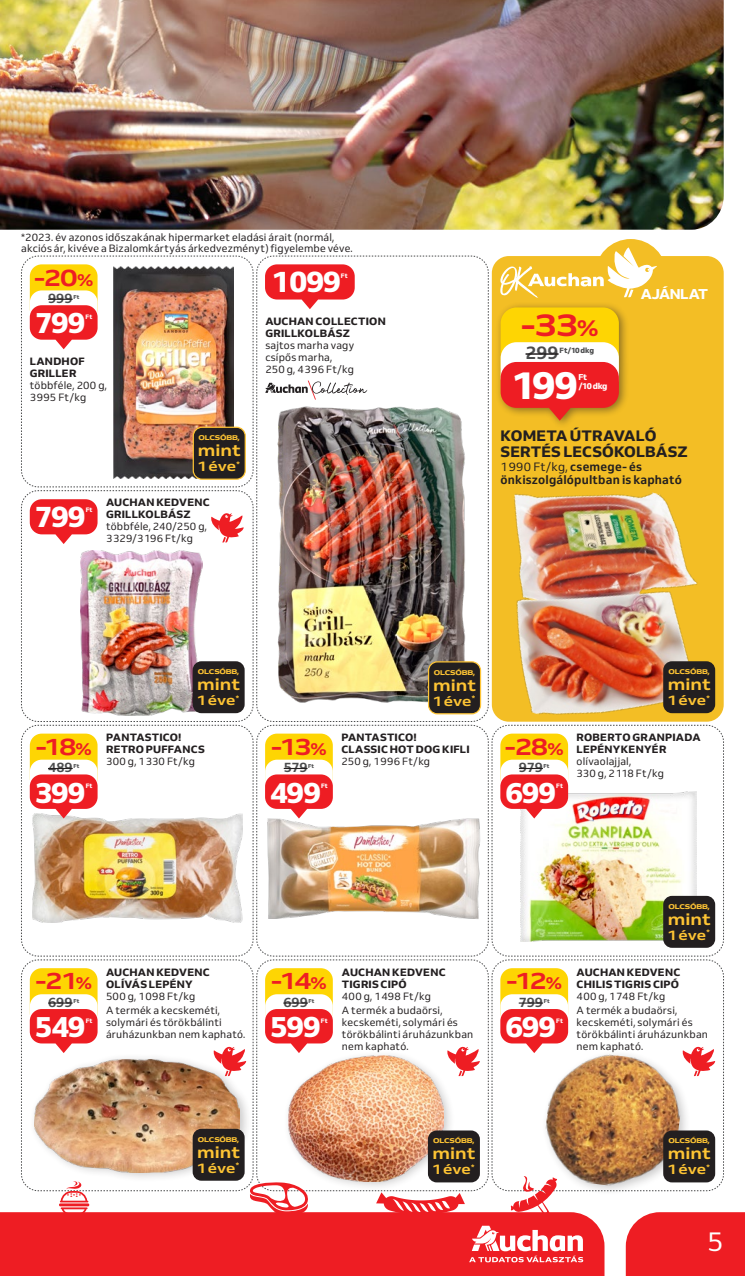
<style>
.page{position:relative;width:745px;height:1276px;background:#fff}
.page>*{position:absolute;margin:0;border:0;box-sizing:border-box;transform-origin:0 0}
.pajzs{font:800 38.55px "Venn";color:#fff}
.t1{font:700 31.2px "Venn Semi Ex";color:#ee1d23}
.pajzs-2{font:800 29.25px "Venn";letter-spacing:-.04em;color:#fff}
.pajzs-3{font:800 28.95px "Venn";letter-spacing:-.04em;color:#fff}
.t2{font:27px "Venn";color:#fff}
.t3{font:700 23.4px "Venn Semi Ex";letter-spacing:-.105em;color:#ee1d23}
.pajzs_athuzott{font:700 18px "Venn";color:#4b4c4d}
.t4{font:700 16.05px "Venn Semi Ex";color:#fec434}
.bomba_termek_megnevezes{font:800 15px/16.5px "Venn";letter-spacing:.01em;color:#231f20}
.t5{font:800 14.25px "Venn";letter-spacing:-.025em;color:#fff}
.t6{font:700 13.65px "Venn Semi Ex";color:#fec434}
.pajzs_athuzott-2{font:700 13.35px "Venn";letter-spacing:-.005em;color:#4b4c4d}
.bomba_termek_leiras{font:700 12px/13.5px "Venn";letter-spacing:.015em;color:#231f20}
.alap_termek_leiras{font:10.5px/12px "Venn";letter-spacing:.015em;color:#231f20}
.alap_termek_megnevezes{font:800 10.5px/12px "Venn";letter-spacing:.025em;color:#231f20}
.t7{font:800 8.4px/8.9px "Venn";letter-spacing:-.045em;color:#fff}
.pajzs_athuzott-3{font:800 7.5px "Venn";letter-spacing:-.025em;color:#4b4c4d}
.t8{font:6.75px "Venn Semi Ex X Bold";letter-spacing:-.03em;color:#fec434}
.pajzs-4{font:800 6.3px "Venn";letter-spacing:.015em;color:#fff}
.pajzs_athuzott-4{font:800 5.55px "Venn";letter-spacing:-.005em;color:#4b4c4d}
.s1{font-size:17.1px}
.s2{font-size:22.8px}
.s3{font-weight:400}
</style>
<div class="page">
<svg style="left:0;top:1212px;width:21px;height:64px"></svg>
<img style="left:0;top:0;width:723px;height:230px">
<div style="left:594px;top:239px;width:72px;height:72px;background:#f3be25;border-radius:50%"></div>
<img style="left:21px;top:247px;width:723px;height:1029px">
<p class="alap_termek_leiras" style="left:21px;top:231px;width:333px;line-height:11.2px">*2023. év azonos időszakának hipermarket eladási árait (normál, akciós ár, kivéve a Bizalomkártyás árkedvezményt) figyelembe véve.</p>
<p class="t3" style="left:34px;top:263px;width:61px">-20<span class="s1">%</span></p>
<p class="pajzs-3" style="left:35px;top:305px;width:52px">799</p>
<p class="pajzs-4" style="left:85px;top:313px;width:8px">Ft</p>
<p class="pajzs_athuzott-2" style="left:48px;top:290px;width:26px">999</p>
<p class="pajzs_athuzott-4" style="left:73px;top:293px;width:7px">Ft</p>
<p class="alap_termek_megnevezes" style="left:30px;top:355px;width:56px">LANDHOF<br>GRILLER</p>
<p class="alap_termek_leiras" style="left:30px;top:379px;width:79px">többféle, 200 g,<br>3 995 Ft/kg</p>
<p class="t8" style="left:198px;top:433px;width:43px">OLCSÓBB,</p>
<p class="t4" style="left:198px;top:440px;width:45px">mint</p>
<p class="t6" style="left:197px;top:458px;width:44px">1 éve<sup>*</sup></p>
<p class="pajzs-2" style="left:35px;top:498px;width:52px">799</p>
<p class="pajzs-4" style="left:86px;top:506px;width:8px">Ft</p>
<p class="alap_termek_megnevezes" style="left:106px;top:496px;width:105px">AUCHAN KEDVENC<br>GRILLKOLBÁSZ</p>
<p class="alap_termek_leiras" style="left:106px;top:520px;width:102px">többféle, 240/250 g,<br>3 329/3 196 Ft/kg</p>
<p class="pajzs-2" style="left:272px;top:263px;width:71px">1 099</p>
<p class="pajzs-4" style="left:341px;top:271px;width:8px">Ft</p>
<p class="alap_termek_megnevezes" style="left:265px;top:315px;width:122px">AUCHAN COLLECTION<br>GRILLKOLBÁSZ</p>
<p class="alap_termek_leiras" style="left:265px;top:339px;width:90px">sajtos marha vagy csípős marha,<br>250 g, 4 396 Ft/kg</p>
<p class="t1" style="left:520px;top:305px;width:80px">-33<span class="s2">%</span></p>
<p class="pajzs" style="left:511px;top:362px;width:68px">199</p>
<p class="t7" style="left:578px;top:373px;width:30px">Ft<br>/10 dkg</p>
<p class="pajzs_athuzott" style="left:525px;top:342px;width:34px">299</p>
<p class="pajzs_athuzott-3" style="left:559px;top:346px;width:36px">Ft/10 dkg</p>
<p class="t5" style="left:640px;top:285px;width:68px">AJÁNLAT</p>
<p class="bomba_termek_megnevezes" style="left:500px;top:427px;width:188px">KOMETA ÚTRAVALÓ<br>SERTÉS LECSÓKOLBÁSZ</p>
<p class="bomba_termek_leiras" style="left:500px;top:460px;width:183px"><span class="s3">1 990 Ft/kg,</span> csemege- és önkiszolgálópultban is kapható</p>
<p class="t3" style="left:35px;top:732px;width:58px">-18<span class="s1">%</span></p>
<p class="pajzs-3" style="left:35px;top:774px;width:52px">399</p>
<p class="pajzs-4" style="left:86px;top:782px;width:8px">Ft</p>
<p class="pajzs_athuzott-2" style="left:48px;top:759px;width:26px">489</p>
<p class="pajzs_athuzott-4" style="left:73px;top:762px;width:7px">Ft</p>
<p class="t8" style="left:198px;top:667px;width:43px">OLCSÓBB,</p>
<p class="t4" style="left:197px;top:674px;width:45px">mint</p>
<p class="t6" style="left:196px;top:692px;width:44px">1 éve<sup>*</sup></p>
<p class="alap_termek_megnevezes" style="left:106px;top:731px;width:100px">PANTASTICO!<br>RETRO PUFFANCS</p>
<p class="alap_termek_leiras" style="left:106px;top:755px;width:90px">300 g, 1 330 Ft/kg</p>
<p class="t3" style="left:271px;top:732px;width:57px">-13<span class="s1">%</span></p>
<p class="pajzs-3" style="left:270px;top:774px;width:52px">499</p>
<p class="pajzs-4" style="left:321px;top:782px;width:8px">Ft</p>
<p class="pajzs_athuzott-2" style="left:283px;top:759px;width:25px">579</p>
<p class="pajzs_athuzott-4" style="left:308px;top:762px;width:7px">Ft</p>
<p class="t8" style="left:433px;top:668px;width:43px">OLCSÓBB,</p>
<p class="t4" style="left:433px;top:675px;width:45px">mint</p>
<p class="t6" style="left:432px;top:692px;width:44px">1 éve<sup>*</sup></p>
<p class="alap_termek_megnevezes" style="left:341px;top:731px;width:130px">PANTASTICO!<br>CLASSIC HOT DOG KIFLI</p>
<p class="alap_termek_leiras" style="left:341px;top:755px;width:90px">250 g, 1 996 Ft/kg</p>
<p class="t3" style="left:504px;top:732px;width:61px">-28<span class="s1">%</span></p>
<p class="pajzs-3" style="left:505px;top:774px;width:52px">699</p>
<p class="pajzs-4" style="left:556px;top:782px;width:8px">Ft</p>
<p class="pajzs_athuzott-2" style="left:518px;top:759px;width:25px">979</p>
<p class="pajzs_athuzott-4" style="left:543px;top:762px;width:7px">Ft</p>
<p class="t8" style="left:668px;top:667px;width:43px">OLCSÓBB,</p>
<p class="t4" style="left:667px;top:674px;width:45px">mint</p>
<p class="t6" style="left:666px;top:692px;width:44px">1 éve<sup>*</sup></p>
<p class="alap_termek_megnevezes" style="left:576px;top:731px;width:125px">ROBERTO GRANPIADA<br>LEPÉNYKENYÉR</p>
<p class="alap_termek_leiras" style="left:576px;top:755px;width:89px">olívaolajjal,<br>330 g, 2 118 Ft/kg</p>
<p class="t3" style="left:35px;top:966px;width:58px">-21<span class="s1">%</span></p>
<p class="pajzs-3" style="left:35px;top:1008px;width:52px">549</p>
<p class="pajzs-4" style="left:86px;top:1016px;width:8px">Ft</p>
<p class="pajzs_athuzott-2" style="left:48px;top:994px;width:26px">699</p>
<p class="pajzs_athuzott-4" style="left:73px;top:997px;width:7px">Ft</p>
<p class="alap_termek_megnevezes" style="left:106px;top:965px;width:105px">AUCHAN KEDVENC<br>OLÍVÁS LEPÉNY</p>
<p class="alap_termek_leiras" style="left:106px;top:989px;width:91px">500 g, 1 098 Ft/kg</p>
<p class="alap_termek_leiras" style="left:106px;top:1004px;width:141px">A termék a kecskeméti, solymári és törökbálinti áruházunkban nem kapható.</p>
<p class="t3" style="left:270px;top:966px;width:58px">-14<span class="s1">%</span></p>
<p class="pajzs-3" style="left:270px;top:1008px;width:52px">599</p>
<p class="pajzs-4" style="left:320px;top:1016px;width:8px">Ft</p>
<p class="pajzs_athuzott-2" style="left:283px;top:994px;width:26px">699</p>
<p class="pajzs_athuzott-4" style="left:308px;top:997px;width:7px">Ft</p>
<p class="alap_termek_megnevezes" style="left:342px;top:965px;width:105px">AUCHAN KEDVENC<br>TIGRIS CIPÓ</p>
<p class="alap_termek_leiras" style="left:342px;top:989px;width:90px">400 g, 1 498 Ft/kg</p>
<p class="alap_termek_leiras" style="left:342px;top:1004px;width:133px">A termék a budaörsi, kecskeméti, solymári és törökbálinti áruházunkban nem kapható.</p>
<p class="t3" style="left:506px;top:966px;width:58px">-12<span class="s1">%</span></p>
<p class="pajzs-3" style="left:505px;top:1008px;width:52px">699</p>
<p class="pajzs-4" style="left:556px;top:1016px;width:8px">Ft</p>
<p class="pajzs_athuzott-2" style="left:518px;top:994px;width:26px">799</p>
<p class="pajzs_athuzott-4" style="left:543px;top:997px;width:7px">Ft</p>
<p class="t8" style="left:668px;top:902px;width:43px">OLCSÓBB,</p>
<p class="t4" style="left:667px;top:909px;width:45px">mint</p>
<p class="t6" style="left:666px;top:926px;width:44px">1 éve<sup>*</sup></p>
<p class="alap_termek_megnevezes" style="left:576px;top:965px;width:105px">AUCHAN KEDVENC<br>CHILIS TIGRIS CIPÓ</p>
<p class="alap_termek_leiras" style="left:576px;top:989px;width:90px">400 g, 1 748 Ft/kg</p>
<p class="alap_termek_leiras" style="left:576px;top:1004px;width:133px">A termék a budaörsi, kecskeméti, solymári és törökbálinti áruházunkban nem kapható.</p>
<p class="t8" style="left:198px;top:1135px;width:43px">OLCSÓBB,</p>
<p class="t4" style="left:197px;top:1142px;width:45px">mint</p>
<p class="t6" style="left:196px;top:1159px;width:44px">1 éve<sup>*</sup></p>
<p class="t8" style="left:433px;top:1136px;width:43px">OLCSÓBB,</p>
<p class="t4" style="left:432px;top:1143px;width:45px">mint</p>
<p class="t6" style="left:431px;top:1161px;width:44px">1 éve<sup>*</sup></p>
<p class="t8" style="left:668px;top:1136px;width:43px">OLCSÓBB,</p>
<p class="t4" style="left:667px;top:1143px;width:45px">mint</p>
<p class="t6" style="left:666px;top:1161px;width:44px">1 éve<sup>*</sup></p>
<h3 class="t2" style="left:706px;top:1225px;width:18px">5</h3>
</div>
